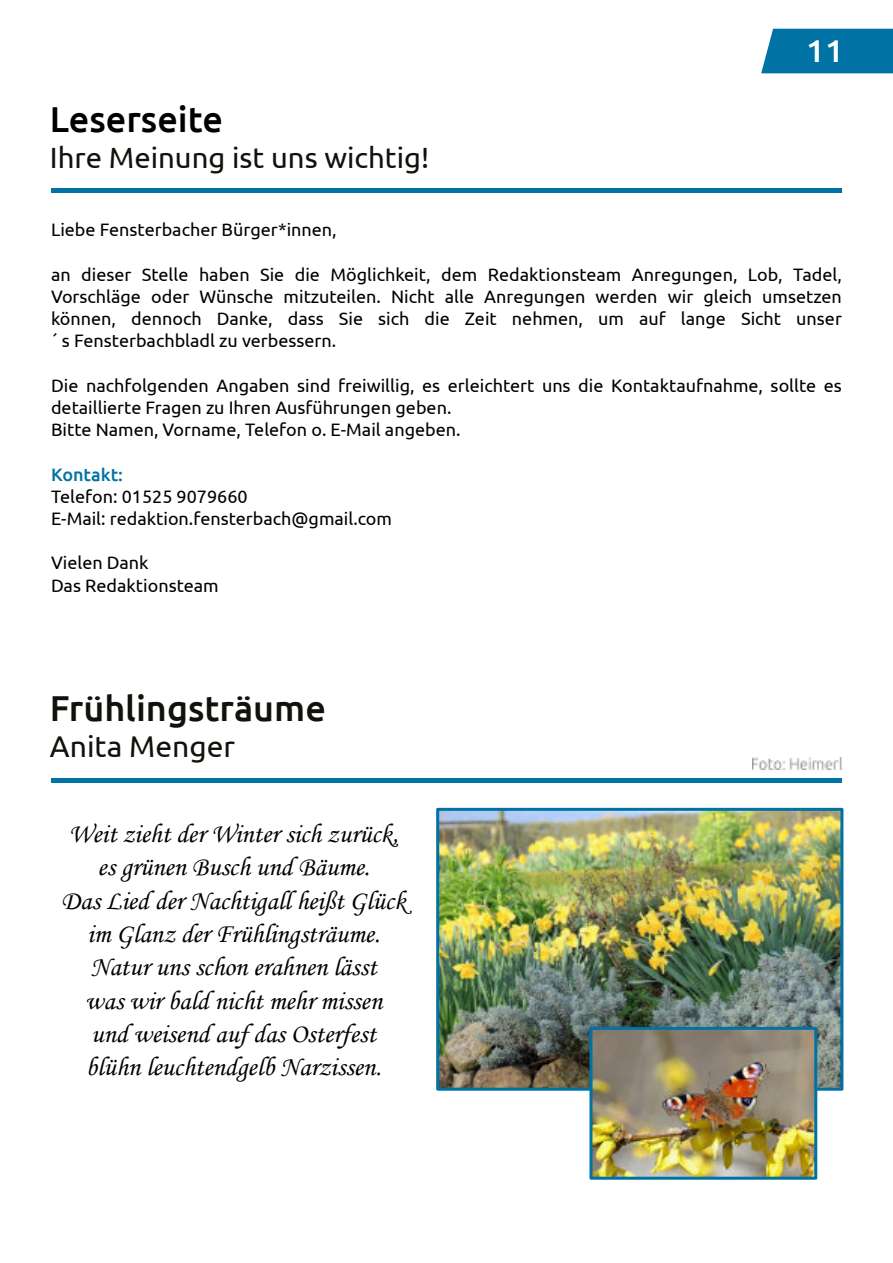
<style>
.page{position:relative;width:893px;height:1263px;background:#fff}
.page>*{position:absolute;margin:0;border:0;box-sizing:border-box;transform-origin:0 0}
.t1{font:500 36px "Ubuntu";color:#12120d}
.t2{font:500 36px "Ubuntu";color:#000}
.t3{font:500 31.5px "Ubuntu";color:#fff;scale:1.06 1}
.t4{font:30px "Ubuntu";color:#12120d}
.t5{font:29.25px "Ubuntu";color:#12120d}
.t6{font:27px/33.3px "Monotype Corsiva";color:#000;text-align:center}
.t7{font:18px/22.2px "Ubuntu";color:#000}
.t8{font:500 18px "Ubuntu";color:#0072a3}
</style>
<div class="page">
<div style="left:761px;top:29px;width:132px;height:44px;background:#0072a3"></div>
<hr style="left:51px;top:189px;width:791px;height:4px;background:#0072a3">
<hr style="left:51px;top:778px;width:791px;height:4px;background:#0072a3">
<img style="left:752px;top:758px;width:90px;height:12px">
<img style="left:440px;top:812px;width:399px;height:275px">
<div style="left:436px;top:808px;width:407px;height:283px;border:3px solid #0072a3"></div>
<img style="left:593px;top:1031px;width:220px;height:145px">
<div style="left:589px;top:1027px;width:228px;height:153px;border:3px solid #0072a3"></div>
<h1 class="t2" style="left:50px;top:104px;width:175px">Leserseite</h1>
<h3 class="t5" style="left:50px;top:145px;width:381px">Ihre Meinung ist uns wichtig!</h3>
<h2 class="t3" style="left:806px;top:37px;width:37px">11</h2>
<p class="t7" style="left:51px;top:220px;width:287px">Liebe Fensterbacher Bürger*innen,</p>
<p class="t7" style="left:51px;top:264px;width:792px;text-align:justify">an dieser Stelle haben Sie die Möglichkeit, dem Redaktionsteam Anregungen, Lob, Tadel, Vorschläge oder Wünsche mitzuteilen. Nicht alle Anregungen werden wir gleich umsetzen können, dennoch Danke, dass Sie sich die Zeit nehmen, um auf lange Sicht unser ´ s Fensterbachbladl zu verbessern.</p>
<p class="t7" style="left:51px;top:375px;width:792px">Die nachfolgenden Angaben sind freiwillig, es erleichtert uns die Kontaktaufnahme, sollte es detaillierte Fragen zu Ihren Ausführungen geben.<br>Bitte Namen, Vorname, Telefon o. E-Mail angeben.</p>
<p class="t8" style="left:51px;top:467px;width:73px">Kontakt:</p>
<p class="t7" style="left:51px;top:486px;width:342px">Telefon: 01525 9079660<br>E-Mail: redaktion.fensterbach@gmail.com</p>
<p class="t7" style="left:51px;top:553px;width:169px">Vielen Dank<br>Das Redaktionsteam</p>
<h1 class="t1" style="left:50px;top:693px;width:278px">Frühlingsträume</h1>
<h3 class="t4" style="left:50px;top:734px;width:187px">Anita Menger</h3>
<p class="t6" style="left:61px;top:819px;width:346px">Weit zieht der Winter sich zurück, es grünen Busch und Bäume.<br>Das Lied der Nachtigall heißt Glück im Glanz der Frühlingsträume.<br>Natur uns schon erahnen lässt<br>was wir bald nicht mehr missen<br>und weisend auf das Osterfest blühn leuchtendgelb Narzissen.</p>
</div>
